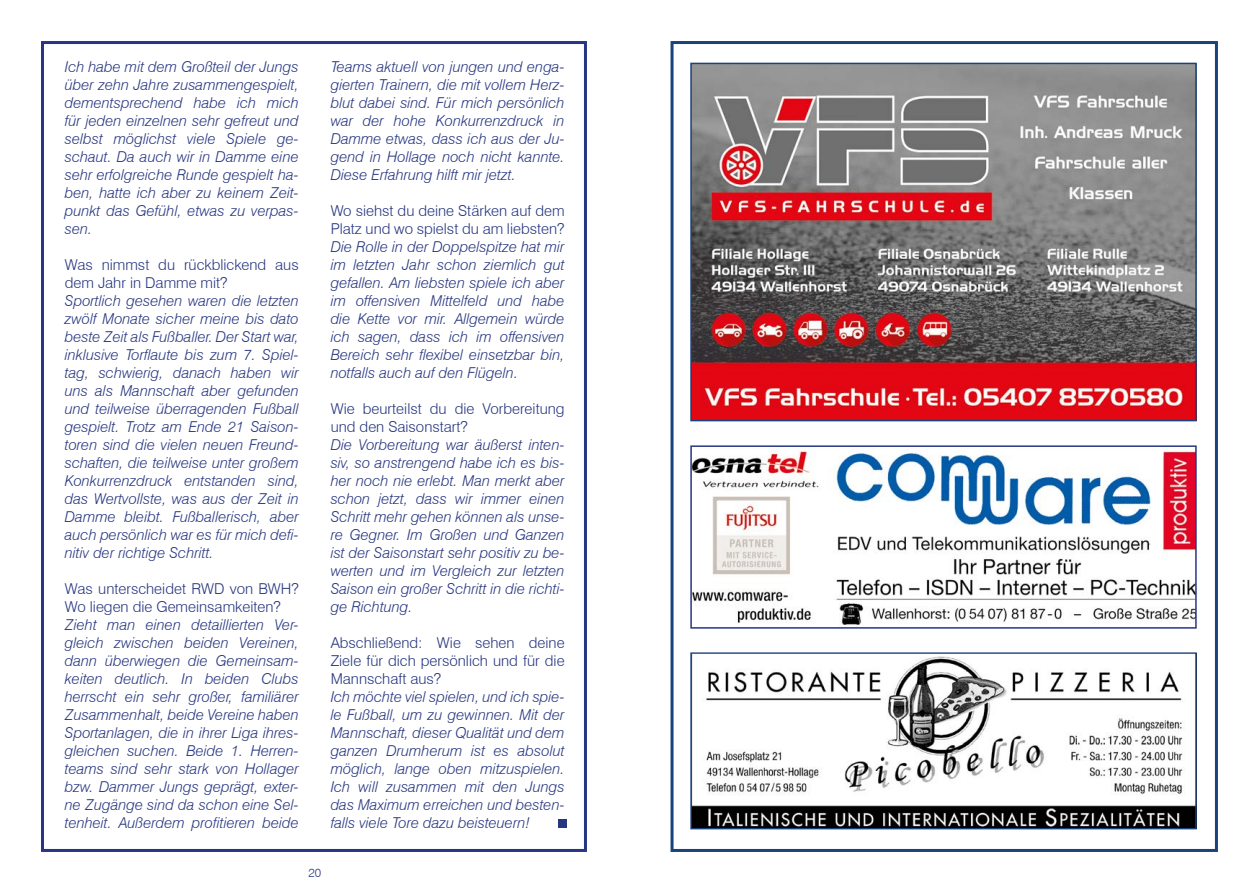
<style>
.page{position:relative;width:1259px;height:893px;background:#fff}
.page>*{position:absolute;margin:0;border:0;box-sizing:border-box;transform-origin:0 0}
.t1{font:italic 300 15px/18px "Swiss 721 BT";color:#273680;text-align:justify}
.t2{font:300 15px/18px "Swiss 721 BT";color:#273680}
.t3{font:300 12px "Swiss 721 BT";color:#283583}
</style>
<div class="page">
<img style="left:692px;top:654px;width:502px;height:173px">
<div style="left:690px;top:652px;width:506px;height:177px;border:1px solid #1a427d"></div>
<div style="left:41px;top:41px;width:546px;height:811px;border:3px solid #283583"></div>
<img style="left:693px;top:66px;width:500px;height:352px">
<div style="left:690px;top:63px;width:506px;height:358px;border:2px solid #1a427d"></div>
<div style="left:670px;top:41px;width:548px;height:811px;border:3px solid #1a427d"></div>
<div style="left:558px;top:820px;width:9px;height:8px;background:#273680"></div>
<img style="left:693px;top:448px;width:500px;height:177px">
<div style="left:690px;top:445px;width:506px;height:184px;border:2px solid #283583"></div>
<p class="t1" style="left:65px;top:58px;width:235px">Ich habe mit dem Großteil der Jungs über zehn Jahre zusammengespielt, dementsprechend habe ich mich für jeden einzelnen sehr gefreut und selbst möglichst viele Spiele ge&shy;schaut. Da auch wir in Damme eine sehr erfolgreiche Runde gespielt ha&shy;ben, hatte ich aber zu keinem Zeit&shy;punkt das Gefühl, etwas zu verpas&shy;sen.</p>
<p class="t2" style="left:65px;top:256px;width:235px">Was nimmst du rückblickend aus dem Jahr in Damme mit?</p>
<p class="t1" style="left:65px;top:292px;width:235px">Sportlich gesehen waren die letzten zwölf Monate sicher meine bis dato beste Zeit als Fußballer. Der Start war, inklusive Torflaute bis zum 7. Spiel&shy;tag, schwierig, danach haben wir uns als Mannschaft aber gefunden und teilweise überragenden Fußball gespielt. Trotz am Ende 21 Saison&shy;toren sind die vielen neuen Freund&shy;schaften, die teilweise unter großem Konkurrenzdruck entstanden sind, das Wertvollste, was aus der Zeit in Damme bleibt. Fußballerisch, aber auch persönlich war es für mich defi&shy;nitiv der richtige Schritt.</p>
<p class="t2" style="left:65px;top:580px;width:235px">Was unterscheidet RWD von BWH?<br>Wo liegen die Gemeinsamkeiten?</p>
<p class="t1" style="left:65px;top:616px;width:235px">Zieht man einen detaillierten Ver&shy;gleich zwischen beiden Vereinen, dann überwiegen die Gemeinsam&shy;keiten deutlich. In beiden Clubs herrscht ein sehr großer, familiärer Zusammenhalt, beide Vereine haben Sportanlagen, die in ihrer Liga ihres&shy;gleichen suchen. Beide 1. Herren&shy;teams sind sehr stark von Hollager bzw. Dammer Jungs geprägt, exter&shy;ne Zugänge sind da schon eine Sel&shy;tenheit. Außerdem profitieren beide</p>
<p class="t1" style="left:331px;top:58px;width:235px">Teams aktuell von jungen und enga&shy;gierten Trainern, die mit vollem Herz&shy;blut dabei sind. Für mich persönlich war der hohe Konkurrenzdruck in Damme etwas, dass ich aus der Ju&shy;gend in Hollage noch nicht kannte.<br>Diese Erfahrung hilft mir jetzt.</p>
<p class="t2" style="left:331px;top:202px;width:235px">Wo siehst du deine Stärken auf dem<br>Platz und wo spielst du am liebsten?</p>
<p class="t1" style="left:331px;top:238px;width:235px">Die Rolle in der Doppelspitze hat mir im letzten Jahr schon ziemlich gut gefallen. Am liebsten spiele ich aber im offensiven Mittelfeld und habe die Kette vor mir. Allgemein würde ich sagen, dass ich im offensiven Bereich sehr flexibel einsetzbar bin, notfalls auch auf den Flügeln.</p>
<p class="t2" style="left:331px;top:400px;width:235px">Wie beurteilst du die Vorbereitung und den Saisonstart?</p>
<p class="t1" style="left:331px;top:436px;width:235px">Die Vorbereitung war äußerst inten&shy;siv, so anstrengend habe ich es bis&shy;her noch nie erlebt. Man merkt aber schon jetzt, dass wir immer einen Schritt mehr gehen können als unse&shy;re Gegner. Im Großen und Ganzen ist der Saisonstart sehr positiv zu be&shy;werten und im Vergleich zur letzten Saison ein großer Schritt in die richti&shy;ge Richtung.</p>
<p class="t2" style="left:331px;top:634px;width:235px;text-align:justify">Abschließend: Wie sehen deine Ziele für dich persönlich und für die Mannschaft aus?</p>
<p class="t1" style="left:331px;top:688px;width:235px">Ich möchte viel spielen, und ich spie&shy;le Fußball, um zu gewinnen. Mit der Mannschaft, dieser Qualität und dem ganzen Drumherum ist es absolut möglich, lange oben mitzuspielen.<br>Ich will zusammen mit den Jungs das Maximum erreichen und besten&shy;falls viele Tore dazu beisteuern!</p>
<p class="t3" style="left:308px;top:865px;width:14px">20</p>
</div>
